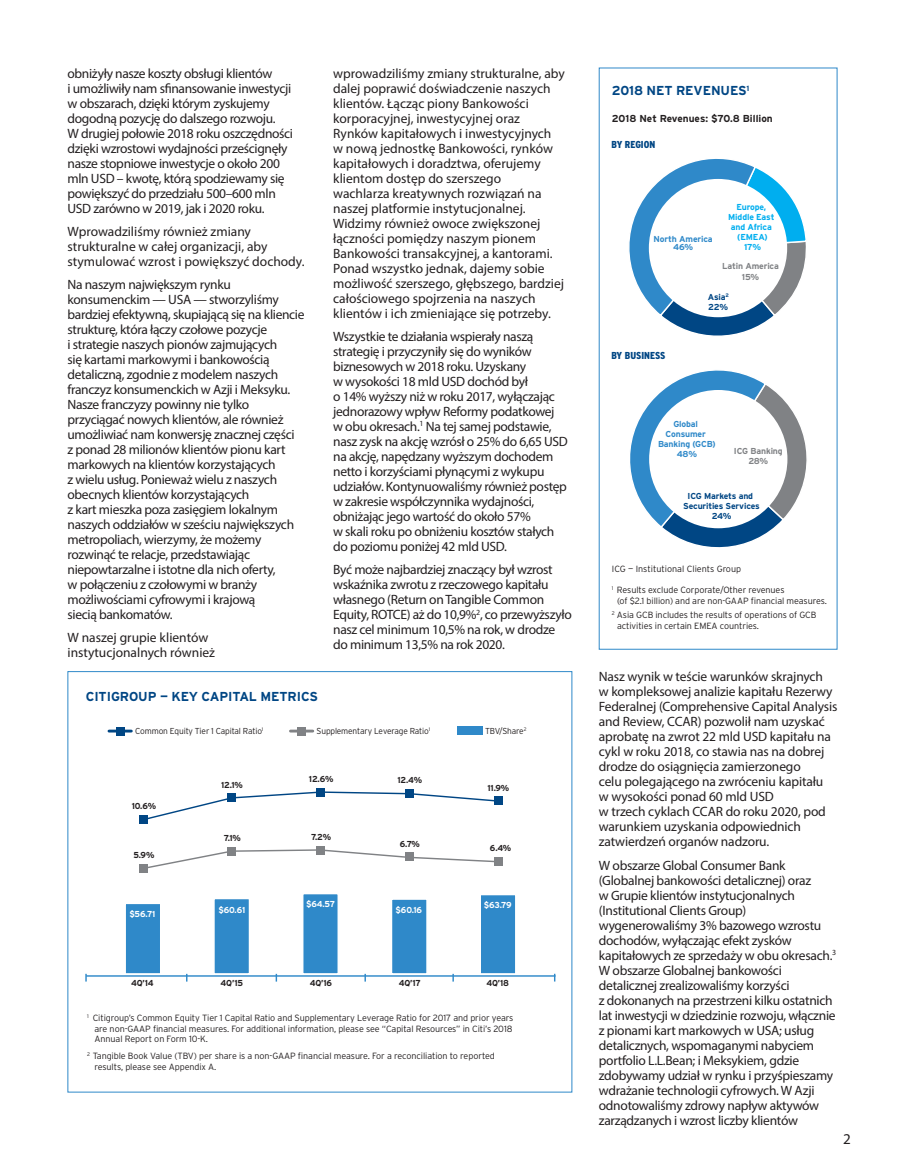
<style>
.page{position:relative;width:905px;height:1175px;background:#fff}
.page>*{position:absolute;margin:0;border:0;box-sizing:border-box;transform-origin:0 0}
.t1{font:15px "Myriad Pro";color:#231f20}
.t2{font:13.5px/15px "Myriad Pro";letter-spacing:-.02em;color:#231f20}
.t3{font:13.5px/15px "Myriad Pro";color:#231f20}
.t4{font:700 12.9px "Interstate";letter-spacing:-.01em;color:#004684}
.t5{font:700 10.05px "Interstate";color:#231f20}
.t6{font:900 condensed 10.05px "Interstate";color:#004684}
.t7{font:300 9px/10.8px "Interstate";letter-spacing:-.01em;color:#231f20}
.t8{font:700 8.7px "Interstate";letter-spacing:-.015em;color:#231f20}
.t9{font:300 8.7px "Interstate";letter-spacing:-.015em;color:#231f20}
.t10{font:700 8.7px/10.1px "Interstate";letter-spacing:-.015em;color:#2f89c9;text-align:center}
.t11{font:700 8.7px/10.1px "Interstate";letter-spacing:-.02em;color:#004684}
.t12{font:700 8.7px/10.1px "Interstate";letter-spacing:-.015em;color:#00aeef;text-align:center}
.t13{font:700 8.7px "Interstate";letter-spacing:-.015em;color:#fff}
.t14{font:700 8.7px/10.1px "Interstate";letter-spacing:-.015em;color:#808285;text-align:center}
</style>
<div class="page">
<svg style="left:629px;top:159px;width:177px;height:177px"></svg>
<svg style="left:630px;top:370px;width:177px;height:178px"></svg>
<div style="left:648px;top:179px;width:139px;height:138px;background:#fff;border-radius:50%"></div>
<div style="left:649px;top:390px;width:138px;height:138px;background:#fff;border-radius:50%"></div>
<div style="left:457px;top:726px;width:25px;height:9px;background:#2f89c9"></div>
<hr style="left:109px;top:729px;width:22px;height:3px;background:#004684">
<div style="left:116px;top:726px;width:8px;height:9px;background:#004684"></div>
<hr style="left:290px;top:729px;width:23px;height:3px;background:#808285">
<div style="left:297px;top:726px;width:9px;height:9px;background:#808285"></div>
<hr style="left:86px;top:975px;width:469px;height:1px;background:#2f89c9">
<svg style="left:85px;top:973px;width:2px;height:8px"></svg>
<svg style="left:364px;top:973px;width:2px;height:8px"></svg>
<svg style="left:275px;top:973px;width:2px;height:8px"></svg>
<div style="left:139px;top:863px;width:9px;height:9px;background:#808285"></div>
<div style="left:227px;top:846px;width:9px;height:9px;background:#808285"></div>
<div style="left:316px;top:845px;width:9px;height:9px;background:#808285"></div>
<div style="left:494px;top:856px;width:9px;height:9px;background:#808285"></div>
<div style="left:139px;top:814px;width:9px;height:9px;background:#004684"></div>
<div style="left:316px;top:788px;width:9px;height:9px;background:#004684"></div>
<div style="left:405px;top:789px;width:9px;height:9px;background:#004684"></div>
<div style="left:494px;top:796px;width:9px;height:9px;background:#004684"></div>
<div style="left:479px;top:893px;width:37px;height:81px;background:#2f89c9;border:1px solid #fff"></div>
<div style="left:391px;top:898px;width:37px;height:76px;background:#2f89c9;border:1px solid #fff"></div>
<div style="left:302px;top:893px;width:37px;height:81px;background:#2f89c9;border:1px solid #fff"></div>
<div style="left:213px;top:897px;width:37px;height:77px;background:#2f89c9;border:1px solid #fff"></div>
<div style="left:124px;top:902px;width:37px;height:72px;background:#2f89c9;border:1px solid #fff"></div>
<svg style="left:142px;top:791px;width:352px;height:29px"></svg>
<svg style="left:142px;top:849px;width:358px;height:20px"></svg>
<svg style="left:452px;top:973px;width:2px;height:8px"></svg>
<p class="t2" style="left:68px;top:65px;width:227px">obniżyły nasze koszty obsługi klientów<br>i umożliwiły nam sfinansowanie inwestycji w obszarach, dzięki którym zyskujemy dogodną pozycję do dalszego rozwoju.<br>W drugiej połowie 2018 roku oszczędności dzięki wzrostowi wydajności prześcignęły nasze stopniowe inwestycje o około 200 mln USD – kwotę, którą spodziewamy się powiększyć do przedziału 500–600 mln USD zarówno w 2019, jak i 2020 roku.</p>
<p class="t3" style="left:68px;top:223px;width:238px">Wprowadziliśmy również zmiany strukturalne w całej organizacji, aby stymulować wzrost i powiększyć dochody.</p>
<p class="t2" style="left:68px;top:277px;width:238px">Na naszym największym rynku konsumenckim — USA — stworzyliśmy bardziej efektywną, skupiającą się na kliencie strukturę, która łączy czołowe pozycje<br>i strategie naszych pionów zajmujących<br>się kartami markowymi i bankowością detaliczną, zgodnie z modelem naszych franczyz konsumenckich w Azji i Meksyku.<br>Nasze franczyzy powinny nie tylko przyciągać nowych klientów, ale również umożliwiać nam konwersję znacznej części<br>z ponad 28 milionów klientów pionu kart markowych na klientów korzystających<br>z wielu usług. Ponieważ wielu z naszych obecnych klientów korzystających<br>z kart mieszka poza zasięgiem lokalnym naszych oddziałów w sześciu największych metropoliach, wierzymy, że możemy rozwinąć te relacje, przedstawiając niepowtarzalne i istotne dla nich oferty,<br>w połączeniu z czołowymi w branży możliwościami cyfrowymi i krajową<br>siecią bankomatów.</p>
<p class="t3" style="left:68px;top:630px;width:149px">W naszej grupie klientów instytucjonalnych również</p>
<p class="t4" style="left:86px;top:688px;width:234px">CITIGROUP — KEY CAPITAL METRICS</p>
<p class="t3" style="left:333px;top:65px;width:233px">wprowadziliśmy zmiany strukturalne, aby dalej poprawić doświadczenie naszych klientów. Łącząc piony Bankowości korporacyjnej, inwestycyjnej oraz Rynków kapitałowych i inwestycyjnych<br>w nową jednostkę Bankowości, rynków kapitałowych i doradztwa, oferujemy klientom dostęp do szerszego<br>wachlarza kreatywnych rozwiązań na naszej platformie instytucjonalnej.<br>Widzimy również owoce zwiększonej łączności pomiędzy naszym pionem Bankowości transakcyjnej, a kantorami.<br>Ponad wszystko jednak, dajemy sobie możliwość szerszego, głębszego, bardziej całościowego spojrzenia na naszych klientów i ich zmieniające się potrzeby.</p>
<p class="t2" style="left:333px;top:328px;width:236px">Wszystkie te działania wspierały naszą strategię i przyczyniły się do wyników biznesowych w 2018 roku. Uzyskany<br>w wysokości 18 mld USD dochód był<br>o 14% wyższy niż w roku 2017, wyłączając jednorazowy wpływ Reformy podatkowej<br>w obu okresach.<sup>1</sup> Na tej samej podstawie, nasz zysk na akcję wzrósł o 25% do 6,65 USD na akcję, napędzany wyższym dochodem netto i korzyściami płynącymi z wykupu udziałów. Kontynuowaliśmy również postęp w zakresie współczynnika wydajności, obniżając jego wartość do około 57%<br>w skali roku po obniżeniu kosztów stałych do poziomu poniżej 42 mld USD.</p>
<p class="t2" style="left:333px;top:562px;width:240px">Być może najbardziej znaczący był wzrost wskaźnika zwrotu z rzeczowego kapitału własnego (Return on Tangible Common Equity, ROTCE) aż do 10,9%<sup>2</sup>, co przewyższyło nasz cel minimum 10,5% na rok, w drodze do minimum 13,5% na rok 2020.</p>
<p class="t9" style="left:135px;top:725px;width:130px">Common Equity Tier 1 Capital Ratio<sup>1</sup></p>
<p class="t9" style="left:316px;top:725px;width:115px">Supplementary Leverage Ratio<sup>1</sup></p>
<p class="t8" style="left:132px;top:800px;width:26px">10.6%</p>
<p class="t8" style="left:133px;top:849px;width:22px">5.9%</p>
<p class="t13" style="left:129px;top:908px;width:28px">$56.71</p>
<p class="t8" style="left:221px;top:779px;width:23px">12.1%</p>
<p class="t8" style="left:309px;top:774px;width:26px">12.6%</p>
<p class="t8" style="left:397px;top:775px;width:26px">12.4%</p>
<p class="t8" style="left:224px;top:832px;width:19px">7.1%</p>
<p class="t8" style="left:311px;top:831px;width:22px">7.2%</p>
<p class="t8" style="left:399px;top:838px;width:22px">6.7%</p>
<p class="t13" style="left:218px;top:904px;width:28px">$60.61</p>
<p class="t13" style="left:306px;top:898px;width:31px">$64.57</p>
<p class="t13" style="left:395px;top:904px;width:28px">$60.16</p>
<p class="t8" style="left:131px;top:977px;width:24px">4Q’14</p>
<p class="t8" style="left:221px;top:977px;width:24px">4Q’15</p>
<p class="t8" style="left:310px;top:977px;width:24px">4Q’16</p>
<p class="t8" style="left:399px;top:977px;width:24px">4Q’17</p>
<p class="t9" style="left:485px;top:725px;width:43px">TBV/Share<sup>2</sup></p>
<p class="t8" style="left:487px;top:782px;width:23px">11.9%</p>
<p class="t8" style="left:490px;top:842px;width:23px">6.4%</p>
<p class="t13" style="left:484px;top:900px;width:29px">$63.79</p>
<p class="t8" style="left:486px;top:977px;width:24px">4Q’18</p>
<p class="t7" style="left:94px;top:1012px;width:420px;text-align:justify;text-indent:-7px"><sup>1</sup> Citigroup’s Common Equity Tier 1 Capital Ratio and Supplementary Leverage Ratio for 2017 and prior years are non-GAAP financial measures. For additional information, please see “Capital Resources” in Citi’s 2018<br>Annual Report on Form 10-K.</p>
<p class="t7" style="left:94px;top:1050px;width:402px;text-indent:-7px"><sup>2</sup> Tangible Book Value (TBV) per share is a non-GAAP financial measure. For a reconciliation to reported results, please see Appendix A.</p>
<p class="t4" style="left:612px;top:82px;width:139px">2018 NET REVENUES<sup>1</sup></p>
<p class="t5" style="left:612px;top:113px;width:162px">2018 Net Revenues: $70.8 Billion</p>
<p class="t6" style="left:611px;top:138px;width:45px">BY REGION</p>
<p class="t10" style="left:653px;top:234px;width:61px;line-height:8.7px">North America<br>46%</p>
<p class="t12" style="left:728px;top:202px;width:48px">Europe,<br>Middle East and Africa (EMEA)<br>17%</p>
<p class="t14" style="left:722px;top:261px;width:58px">Latin America<br>15%</p>
<p class="t6" style="left:611px;top:350px;width:56px">BY BUSINESS</p>
<p class="t11" style="left:707px;top:292px;width:23px">Asia<sup>2<br></sup>22%</p>
<p class="t10" style="left:658px;top:419px;width:59px">Global<br>Consumer<br>Banking (GCB)<br>48%</p>
<p class="t14" style="left:734px;top:446px;width:50px">ICG Banking<br>28%</p>
<p class="t11" style="left:683px;top:491px;width:78px;text-align:center">ICG Markets and<br>Securities Services<br>24%</p>
<p class="t7" style="left:612px;top:563px;width:131px">ICG — Institutional Clients Group</p>
<p class="t7" style="left:617px;top:584px;width:211px;text-indent:-5px"><sup>1</sup> Results exclude Corporate/Other revenues<br>(of $2.1 billion) and are non-GAAP financial measures.</p>
<p class="t7" style="left:617px;top:609px;width:201px;text-indent:-5px"><sup>2</sup> Asia GCB includes the results of operations of GCB activities in certain EMEA countries.</p>
<p class="t2" style="left:599px;top:669px;width:240px">Nasz wynik w teście warunków skrajnych<br>w kompleksowej analizie kapitału Rezerwy Federalnej (Comprehensive Capital Analysis and Review, CCAR) pozwolił nam uzyskać aprobatę na zwrot 22 mld USD kapitału na cykl w roku 2018, co stawia nas na dobrej drodze do osiągnięcia zamierzonego<br>celu polegającego na zwróceniu kapitału<br>w wysokości ponad 60 mld USD<br>w trzech cyklach CCAR do roku 2020, pod warunkiem uzyskania odpowiednich zatwierdzeń organów nadzoru.</p>
<p class="t2" style="left:598px;top:857px;width:239px">W obszarze Global Consumer Bank (Globalnej bankowości detalicznej) oraz<br>w Grupie klientów instytucjonalnych (Institutional Clients Group) wygenerowaliśmy 3% bazowego wzrostu dochodów, wyłączając efekt zysków kapitałowych ze sprzedaży w obu okresach.<sup>3<br></sup>W obszarze Globalnej bankowości detalicznej zrealizowaliśmy korzyści<br>z dokonanych na przestrzeni kilku ostatnich lat inwestycji w dziedzinie rozwoju, włącznie z pionami kart markowych w USA; usług detalicznych, wspomaganymi nabyciem portfolio L.L.Bean; i Meksykiem, gdzie zdobywamy udział w rynku i przyśpieszamy wdrażanie technologii cyfrowych. W Azji odnotowaliśmy zdrowy napływ aktywów zarządzanych i wzrost liczby klientów</p>
<p class="t1" style="left:843px;top:1129px;width:9px">2</p>
</div>
